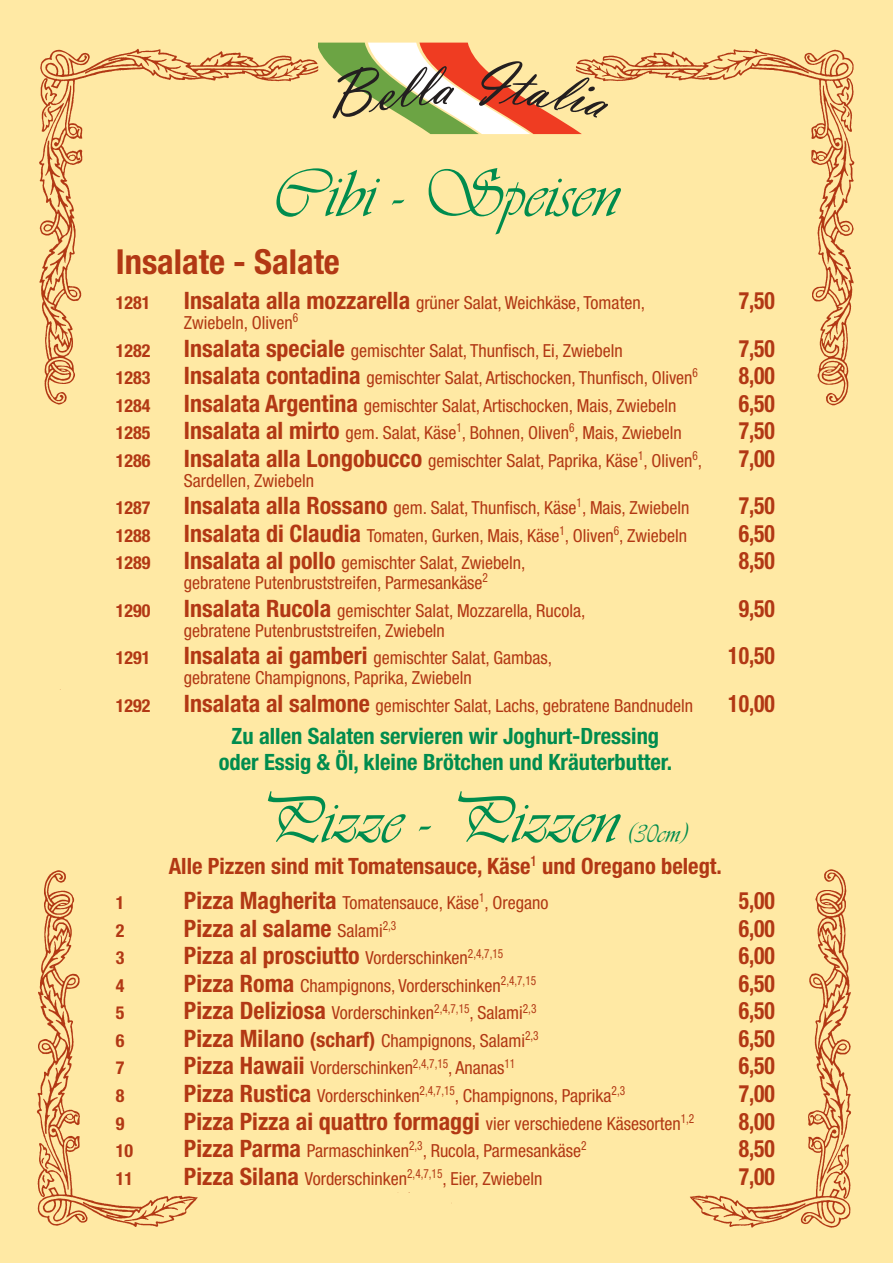
<style>
.page{position:relative;width:893px;height:1263px;background:#ffe9a4}
.page>*{position:absolute;margin:0;border:0;box-sizing:border-box;transform-origin:0 0}
.t1{font:69px "Vivaldi D";color:#008c4e}
.t2{font:700 condensed 34.5px "Helvetica Neue";color:#b23814}
.t3{font:27px "Vivaldi D";color:#008c4e}
.t4{font:700 condensed 24px "Helvetica Neue";color:#b23814}
.t5{font:700 condensed 24px "Helvetica Neue";color:#b23814;scale:.9 1}
.t6{font:700 condensed 22.5px/26px "Helvetica Neue";color:#008c4e;text-align:center}
.t7{font:700 condensed 22.5px "Helvetica Neue";color:#b23814}
.t8{font:condensed 18px "Helvetica Neue";color:#b23814}
.t9{font:700 condensed 18px "Helvetica Neue";color:#b23814}
.s1{font-weight:700;font-size:24px}
.s2{font-weight:400;font-size:18px}
.s3{font-weight:700;font-size:21px}
</style>
<div class="page">
<img style="left:37px;top:42px;width:818px;height:1185px">
<div style="left:318px;top:36px;width:258px;height:94px;background:#ffe9a4;border-radius:27px"></div>
<svg style="left:319px;top:43px;width:289px;height:91px"></svg>
<h1 class="t1" style="left:272px;top:152px;width:348px">Cibi - Speisen</h1>
<h2 class="t2" style="left:116px;top:241px;width:226px">Insalate - Salate</h2>
<p class="t9" style="left:116px;top:292px;width:36px">1281</p>
<p class="t8" style="left:184px;top:296px;width:463px"><span class="s1">Insalata alla mozzarella</span> grüner Salat, Weichkäse, Tomaten,</p>
<h3 class="t5" style="left:739px;top:286px;width:42px">7,50</h3>
<p class="t8" style="left:184px;top:316px;width:116px">Zwiebeln, Oliven<sup>6</sup></p>
<p class="t9" style="left:116px;top:339px;width:36px">1282</p>
<p class="t8" style="left:184px;top:344px;width:440px"><span class="s1">Insalata speciale</span> gemischter Salat, Thunfisch, Ei, Zwiebeln</p>
<h3 class="t5" style="left:739px;top:334px;width:42px">7,50</h3>
<p class="t9" style="left:116px;top:367px;width:36px">1283</p>
<p class="t8" style="left:184px;top:371px;width:516px"><span class="s1">Insalata contadina</span> gemischter Salat, Artischocken, Thunfisch, Oliven<sup>6</sup></p>
<h3 class="t5" style="left:739px;top:361px;width:42px">8,00</h3>
<p class="t9" style="left:116px;top:394px;width:36px">1284</p>
<p class="t8" style="left:184px;top:399px;width:494px"><span class="s1">Insalata Argentina</span> gemischter Salat, Artischocken, Mais, Zwiebeln</p>
<h3 class="t5" style="left:739px;top:389px;width:42px">6,50</h3>
<p class="t9" style="left:116px;top:422px;width:36px">1285</p>
<p class="t8" style="left:184px;top:426px;width:499px"><span class="s1">Insalata al mirto</span> gem. Salat, Käse<sup>1</sup>, Bohnen, Oliven<sup>6</sup>, Mais, Zwiebeln</p>
<h3 class="t5" style="left:739px;top:416px;width:42px">7,50</h3>
<p class="t9" style="left:116px;top:449px;width:36px">1286</p>
<p class="t8" style="left:184px;top:454px;width:520px"><span class="s1">Insalata alla Longobucco</span> gemischter Salat, Paprika, Käse<sup>1</sup>, Oliven<sup>6</sup>,</p>
<h3 class="t5" style="left:739px;top:444px;width:42px">7,00</h3>
<p class="t8" style="left:184px;top:474px;width:132px">Sardellen, Zwiebeln</p>
<p class="t9" style="left:116px;top:497px;width:36px">1287</p>
<p class="t8" style="left:184px;top:501px;width:507px"><span class="s1">Insalata alla Rossano</span> gem. Salat, Thunfisch, Käse<sup>1</sup>, Mais, Zwiebeln</p>
<h3 class="t5" style="left:739px;top:491px;width:42px">7,50</h3>
<p class="t9" style="left:116px;top:524px;width:36px">1288</p>
<p class="t8" style="left:184px;top:529px;width:505px"><span class="s1">Insalata di Claudia</span> Tomaten, Gurken, Mais, Käse<sup>1</sup>, Oliven<sup>6</sup>, Zwiebeln</p>
<h3 class="t5" style="left:739px;top:519px;width:42px">6,50</h3>
<p class="t9" style="left:116px;top:552px;width:36px">1289</p>
<p class="t8" style="left:184px;top:556px;width:343px"><span class="s1">Insalata al pollo</span> gemischter Salat, Zwiebeln,</p>
<h3 class="t5" style="left:739px;top:546px;width:42px">8,50</h3>
<p class="t8" style="left:184px;top:576px;width:306px">gebratene Putenbruststreifen, Parmesankäse<sup>2</sup></p>
<p class="t9" style="left:116px;top:599px;width:36px">1290</p>
<p class="t8" style="left:184px;top:604px;width:403px"><span class="s1">Insalata Rucola</span> gemischter Salat, Mozzarella, Rucola,</p>
<h3 class="t5" style="left:739px;top:594px;width:42px">9,50</h3>
<p class="t8" style="left:184px;top:624px;width:263px">gebratene Putenbruststreifen, Zwiebeln</p>
<p class="t9" style="left:116px;top:647px;width:36px">1291</p>
<p class="t8" style="left:184px;top:651px;width:370px"><span class="s1">Insalata ai gamberi</span> gemischter Salat, Gambas,</p>
<h3 class="t5" style="left:728px;top:641px;width:53px">10,50</h3>
<p class="t8" style="left:184px;top:671px;width:289px">gebratene Champignons, Paprika, Zwiebeln</p>
<p class="t9" style="left:116px;top:694px;width:36px">1292</p>
<p class="t8" style="left:184px;top:699px;width:511px"><span class="s1">Insalata al salmone</span> gemischter Salat, Lachs, gebratene Bandnudeln</p>
<h3 class="t5" style="left:728px;top:689px;width:53px">10,00</h3>
<p class="t6" style="left:219px;top:722px;width:455px">Zu allen Salaten servieren wir Joghurt-Dressing oder Essig &amp; Öl, kleine Brötchen und Kräuterbutter.</p>
<h1 class="t1" style="left:256px;top:778px;width:364px">Pizze - Pizzen</h1>
<h3 class="t3" style="left:627px;top:817px;width:61px">(30cm)</h3>
<p class="t7" style="left:169px;top:853px;width:555px">Alle Pizzen sind mit Tomatensauce, Käse<sup>1</sup> und Oregano belegt.</p>
<p class="t9" style="left:116px;top:892px;width:10px">1</p>
<p class="t8" style="left:184px;top:896px;width:366px"><span class="s1">Pizza Magherita</span> Tomatensauce, Käse<sup>1</sup>, Oregano</p>
<h3 class="t5" style="left:739px;top:886px;width:42px">5,00</h3>
<p class="t9" style="left:116px;top:920px;width:10px">2</p>
<h3 class="t4" style="left:184px;top:914px;width:214px">Pizza al salame <span class="s2">Salami</span><sup>2,3</sup></h3>
<h3 class="t5" style="left:739px;top:914px;width:42px">6,00</h3>
<p class="t9" style="left:116px;top:947px;width:10px">3</p>
<h3 class="t4" style="left:184px;top:941px;width:321px">Pizza al prosciutto <span class="s2">Vorderschinken</span><sup>2,4,7,15</sup></h3>
<h3 class="t5" style="left:739px;top:941px;width:42px">6,00</h3>
<p class="t9" style="left:116px;top:975px;width:10px">4</p>
<p class="t8" style="left:184px;top:979px;width:354px"><span class="s1">Pizza Roma</span> Champignons, Vorderschinken<sup>2,4,7,15</sup></p>
<h3 class="t5" style="left:739px;top:969px;width:42px">6,50</h3>
<p class="t9" style="left:116px;top:1002px;width:10px">5</p>
<p class="t8" style="left:184px;top:1006px;width:354px"><span class="s1">Pizza Deliziosa</span> Vorderschinken<sup>2,4,7,15</sup>, Salami<sup>2,3</sup></p>
<h3 class="t5" style="left:739px;top:996px;width:42px">6,50</h3>
<p class="t9" style="left:116px;top:1030px;width:10px">6</p>
<p class="t8" style="left:184px;top:1034px;width:356px"><span class="s1">Pizza Milano</span> <span class="s3">(scharf)</span> Champignons, Salami<sup>2,3</sup></p>
<h3 class="t5" style="left:739px;top:1024px;width:42px">6,50</h3>
<p class="t9" style="left:116px;top:1057px;width:10px">7</p>
<p class="t8" style="left:184px;top:1061px;width:333px"><span class="s1">Pizza Hawaii</span> Vorderschinken<sup>2,4,7,15</sup>, Ananas<sup>11</sup></p>
<h3 class="t5" style="left:739px;top:1051px;width:42px">6,50</h3>
<p class="t9" style="left:116px;top:1085px;width:10px">8</p>
<p class="t8" style="left:184px;top:1089px;width:443px"><span class="s1">Pizza Rustica</span> Vorderschinken<sup>2,4,7,15</sup>, Champignons, Paprika<sup>2,3</sup></p>
<h3 class="t5" style="left:739px;top:1079px;width:42px">7,00</h3>
<p class="t9" style="left:116px;top:1112px;width:10px">9</p>
<h3 class="t4" style="left:184px;top:1106px;width:512px">Pizza Pizza ai quattro formaggi <span class="s2">vier verschiedene Käsesorten</span><sup>1,2</sup></h3>
<h3 class="t5" style="left:739px;top:1106px;width:42px">8,00</h3>
<p class="t9" style="left:116px;top:1140px;width:19px">10</p>
<p class="t8" style="left:184px;top:1144px;width:404px"><span class="s1">Pizza Parma</span> Parmaschinken<sup>2,3</sup>, Rucola, Parmesankäse<sup>2</sup></p>
<h3 class="t5" style="left:739px;top:1134px;width:42px">8,50</h3>
<p class="t9" style="left:116px;top:1167px;width:19px">11</p>
<p class="t8" style="left:184px;top:1172px;width:360px"><span class="s1">Pizza Silana</span> Vorderschinken<sup>2,4,7,15</sup>, Eier, Zwiebeln</p>
<h3 class="t5" style="left:739px;top:1161px;width:42px">7,00</h3>
</div>
